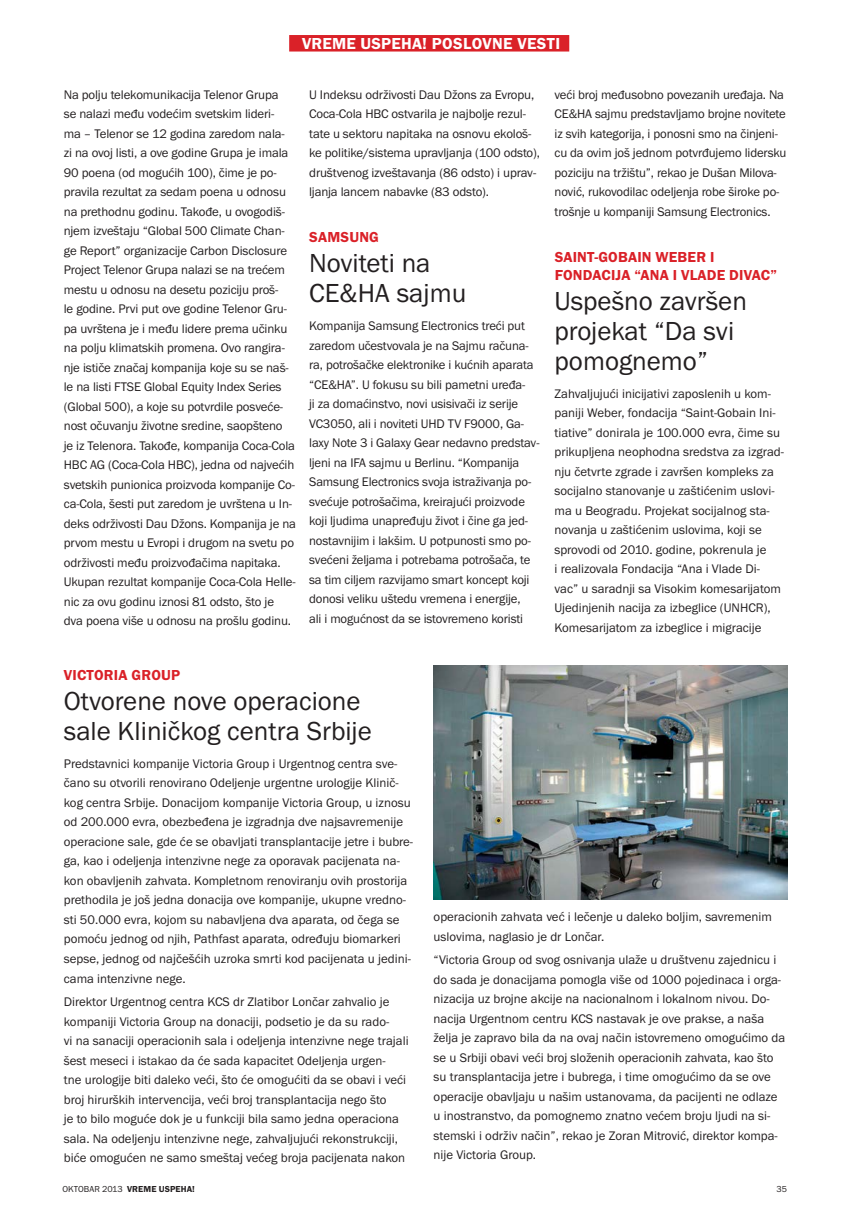
<style>
.page{position:relative;width:851px;height:1212px;background:#fff}
.page>*{position:absolute;margin:0;border:0;box-sizing:border-box;transform-origin:0 0}
.t1{font:27px/30px "Franklin Got Itc TOT Boo";color:#231f20}
.t2{font:16.5px "Franklin Got Itc TOT Dem";letter-spacing:.015em;color:#fff}
.t3{font:15px/18px "Franklin Got Itc TOT Dem";letter-spacing:.015em;color:#da2128}
.t4{font:12.9px/19.5px "Franklin Got Itc TOT Boo";letter-spacing:-.01em;color:#231f20}
.t5{font:9px "Franklin Got Itc TOT Dem";letter-spacing:.01em;color:#231f20}
.t6{font:9px "Franklin Got Itc TOT Boo";color:#231f20}
.s1{font-family:"Franklin Got Itc TOT Boo"}
</style>
<div class="page">
<div style="left:289px;top:35px;width:280px;height:17px;background:#da2128"></div>
<img style="left:433px;top:666px;width:354px;height:234px">
<p class="t2" style="left:302px;top:38px;width:259px">VREME USPEHA! POSLOVNE VESTI</p>
<p class="t4" style="left:64px;top:85px;width:234px">Na polju telekomunikacija Telenor Grupa<br>se nalazi među vodećim svetskim lideri-<br>ma – Telenor se 12 godina zaredom nala&shy;zi na ovoj listi, a ove godine Grupa je imala 90 poena (od mogućih 100), čime je po&shy;pravila rezultat za sedam poena u odnosu na prethodnu godinu. Takođe, u ovogodiš&shy;njem izveštaju “Global 500 Climate Chan&shy;ge Report” organizacije Carbon Disclosure Project Telenor Grupa nalazi se na trećem mestu u odnosu na desetu poziciju proš-<br>le godine. Prvi put ove godine Telenor Gru&shy;pa uvrštena je i među lidere prema učinku na polju klimatskih promena. Ovo rangira&shy;nje ističe značaj kompanija koje su se naš&shy;le na listi FTSE Global Equity Index Series (Global 500), a koje su potvrdile posveće&shy;nost očuvanju životne sredine, saopšteno<br>je iz Telenora. Takođe, kompanija Coca-Cola HBC AG (Coca-Cola HBC), jedna od najvećih svetskih punionica proizvoda kompanije Co&shy;ca-Cola, šesti put zaredom je uvrštena u In&shy;deks održivosti Dau Džons. Kompanija je na prvom mestu u Evropi i drugom na svetu po održivosti među proizvođačima napitaka.<br>Ukupan rezultat kompanije Coca-Cola Helle&shy;nic za ovu godinu iznosi 81 odsto, što je dva poena više u odnosu na prošlu godinu.</p>
<p class="t4" style="left:309px;top:85px;width:232px">U Indeksu održivosti Dau Džons za Evropu, Coca-Cola HBC ostvarila je najbolje rezul&shy;tate u sektoru napitaka na osnovu ekološ&shy;ke politike/sistema upravljanja (100 odsto), društvenog izveštavanja (86 odsto) i uprav&shy;ljanja lancem nabavke (83 odsto).</p>
<p class="t3" style="left:309px;top:230px;width:71px">SAMSUNG</p>
<p class="t1" style="left:309px;top:250px;width:159px">Noviteti na<br>CE&amp;HA sajmu</p>
<p class="t4" style="left:309px;top:317px;width:232px">Kompanija Samsung Electronics treći put zaredom učestvovala je na Sajmu računa&shy;ra, potrošačke elektronike i kućnih aparata “CE&amp;HA”. U fokusu su bili pametni uređa-<br>ji za domaćinstvo, novi usisivači iz serije VC3050, ali i noviteti UHD TV F9000, Ga&shy;laxy Note 3 i Galaxy Gear nedavno predstav&shy;ljeni na IFA sajmu u Berlinu. “Kompanija Samsung Electronics svoja istraživanja po&shy;svećuje potrošačima, kreirajući proizvode koji ljudima unapređuju život i čine ga jed&shy;nostavnijim i lakšim. U potpunosti smo po&shy;svećeni željama i potrebama potrošača, te sa tim ciljem razvijamo smart koncept koji donosi veliku uštedu vremena i energije,<br>ali i mogućnost da se istovremeno koristi</p>
<p class="t4" style="left:554px;top:85px;width:233px">veći broj međusobno povezanih uređaja. Na CE&amp;HA sajmu predstavljamo brojne novitete iz svih kategorija, i ponosni smo na činjeni&shy;cu da ovim još jednom potvrđujemo lidersku poziciju na tržištu”, rekao je Dušan Milova&shy;nović, rukovodilac odeljenja robe široke po&shy;trošnje u kompaniji Samsung Electronics.</p>
<p class="t3" style="left:554px;top:249px;width:224px">SAINT-GOBAIN WEBER I<br>FONDACIJA “ANA I VLADE DIVAC”</p>
<p class="t1" style="left:554px;top:287px;width:194px">Uspešno završen projekat “Da svi pomognemo”</p>
<p class="t4" style="left:554px;top:384px;width:231px">Zahvaljujući inicijativi zaposlenih u kom&shy;paniji Weber, fondacija “Saint-Gobain Ini&shy;tiative” donirala je 100.000 evra, čime su prikupljena neophodna sredstva za izgrad&shy;nju četvrte zgrade i završen kompleks za socijalno stanovanje u zaštićenim uslovi&shy;ma u Beogradu. Projekat socijalnog sta&shy;novanja u zaštićenim uslovima, koji se sprovodi od 2010. godine, pokrenula je<br>i realizovala Fondacija “Ana i Vlade Di&shy;vac” u saradnji sa Visokim komesarijatom Ujedinjenih nacija za izbeglice (UNHCR), Komesarijatom za izbeglice i migracije</p>
<p class="t3" style="left:64px;top:667px;width:118px">VICTORIA GROUP</p>
<p class="t1" style="left:64px;top:688px;width:309px">Otvorene nove operacione sale Kliničkog centra Srbije</p>
<p class="t4" style="left:64px;top:755px;width:351px">Predstavnici kompanije Victoria Group i Urgentnog centra sve&shy;čano su otvorili renovirano Odeljenje urgentne urologije Klinič&shy;kog centra Srbije. Donacijom kompanije Victoria Group, u iznosu od 200.000 evra, obezbeđena je izgradnja dve najsavremenije operacione sale, gde će se obavljati transplantacije jetre i bubre&shy;ga, kao i odeljenja intenzivne nege za oporavak pacijenata na&shy;kon obavljenih zahvata. Kompletnom renoviranju ovih prostorija prethodila je još jedna donacija ove kompanije, ukupne vredno&shy;sti 50.000 evra, kojom su nabavljena dva aparata, od čega se pomoću jednog od njih, Pathfast aparata, određuju biomarkeri sepse, jednog od najčešćih uzroka smrti kod pacijenata u jedini&shy;cama intenzivne nege.</p>
<p class="t4" style="left:64px;top:993px;width:346px">Direktor Urgentnog centra KCS dr Zlatibor Lončar zahvalio je kompaniji Victoria Group na donaciji, podsetio je da su rado-<br>vi na sanaciji operacionih sala i odeljenja intenzivne nege trajali šest meseci i istakao da će sada kapacitet Odeljenja urgen-<br>tne urologije biti daleko veći, što će omogućiti da se obavi i veći broj hirurških intervencija, veći broj transplantacija nego što<br>je to bilo moguće dok je u funkciji bila samo jedna operaciona sala. Na odeljenju intenzivne nege, zahvaljujući rekonstrukciji, biće omogućen ne samo smeštaj većeg broja pacijenata nakon</p>
<p class="t4" style="left:433px;top:908px;width:340px">operacionih zahvata već i lečenje u daleko boljim, savremenim uslovima, naglasio je dr Lončar.</p>
<p class="t4" style="left:433px;top:951px;width:353px">“Victoria Group od svog osnivanja ulaže u društvenu zajednicu i do sada je donacijama pomogla više od 1000 pojedinaca i orga&shy;nizacija uz brojne akcije na nacionalnom i lokalnom nivou. Do&shy;nacija Urgentnom centru KCS nastavak je ove prakse, a naša želja je zapravo bila da na ovaj način istovremeno omogućimo da se u Srbiji obavi veći broj složenih operacionih zahvata, kao što su transplantacija jetre i bubrega, i time omogućimo da se ove operacije obavljaju u našim ustanovama, da pacijenti ne odlaze u inostranstvo, da pomognemo znatno većem broju ljudi na si&shy;stemski i održiv način”, rekao je Zoran Mitrović, direktor kompa&shy;nije Victoria Group.</p>
<p class="t5" style="left:62px;top:1186px;width:134px"><span class="s1">OKTOBAR 2013</span> VREME USPEHA!</p>
<p class="t6" style="left:776px;top:1186px;width:12px">35</p>
</div>
